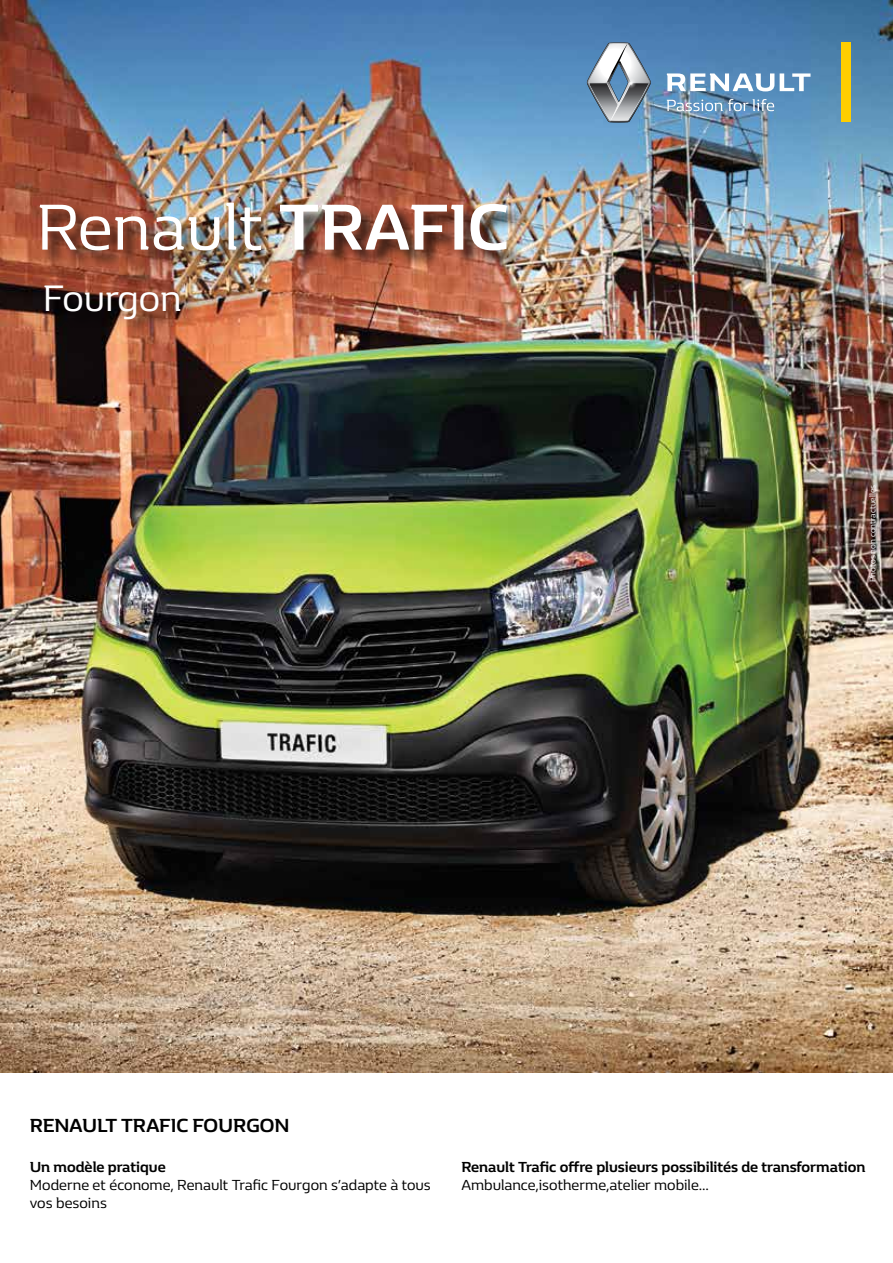
<style>
.page{position:relative;width:893px;height:1263px;background:#fff}
.page>*{position:absolute;margin:0;border:0;box-sizing:border-box;transform-origin:0 0}
.t1{font:66.75px "Renault Life";color:#fff}
.t2{font:37.95px "Renault Life";color:#fff}
.t3{font:700 19.5px "Renault Life";color:#000}
.t4{font:15px/18px "Renault Life";color:#000}
.t5{font:700 15px "Renault Life";color:#000}
.t6{font:8.55px "Renault Life";letter-spacing:-.005em;color:#fff}
.s1{font-weight:700}
</style>
<div class="page">
<img style="left:0;top:0;width:893px;height:1072px">
<div style="left:41px;top:203px;width:483px;height:65px;background:#000;opacity:.75"></div>
<div style="left:46px;top:285px;width:152px;height:52px;background:#000;opacity:.75"></div>
<svg style="left:780px;top:73px;width:30px;height:18px"></svg>
<svg style="left:667px;top:73px;width:107px;height:18px"></svg>
<div style="left:841px;top:43px;width:9px;height:79px;background:#ffce00"></div>
<svg style="left:587px;top:43px;width:64px;height:79px;background:#8da1b4"></svg>
<svg style="left:667px;top:99px;width:107px;height:12px"></svg>
<h1 class="t1" style="left:37px;top:182px;width:474px">Renault <span class="s1">TRAFIC</span></h1>
<h2 class="t2" style="left:43px;top:272px;width:141px">Fourgon</h2>
<h3 class="t3" style="left:30px;top:1112px;width:245px">RENAULT TRAFIC FOURGON</h3>
<p class="t6" style="left:867px;top:582px;width:99px;rotate:-90deg">Photos non contractuelles</p>
<p class="t5" style="left:30px;top:1156px;width:138px">Un modèle pratique</p>
<p class="t4" style="left:30px;top:1175px;width:403px">Moderne et économe, Renault Trafic Fourgon ’s adapte à tous vos besoins</p>
<p class="t5" style="left:461px;top:1157px;width:405px">Renault Trafic offre plusieurs possibilités de transformation</p>
<p class="t4" style="left:461px;top:1176px;width:249px">Ambulance,isotherme,atelier mobile...</p>
</div>
